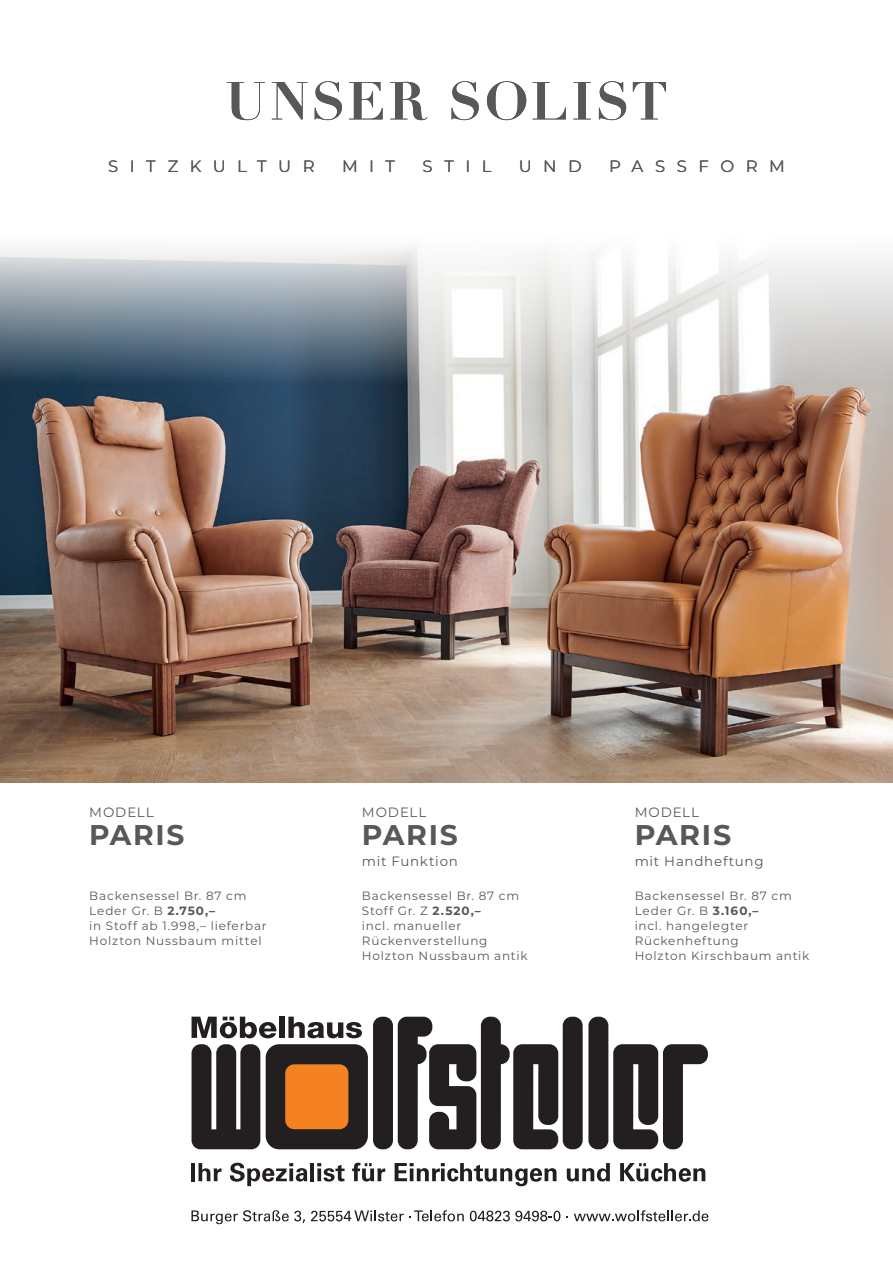
<style>
.page{position:relative;width:893px;height:1263px;background:#fff}
.page>*{position:absolute;margin:0;border:0;box-sizing:border-box;transform-origin:0 0}
.t1{font:700 52.5px "Didot";letter-spacing:.045em;color:#57585a}
.t2{font:700 28.5px "Montserrat";letter-spacing:.06em;color:#57585a}
.t3{font:16.5px "Montserrat";letter-spacing:.695em;color:#57585a}
.t4{font:13.5px "Montserrat";letter-spacing:.06em;color:#57585a}
.t5{font:12px/15px "Montserrat";letter-spacing:.065em;color:#57585a}
.s1{font-weight:700}
</style>
<div class="page">
<img style="left:0;top:383px;width:893px;height:400px">
<svg style="left:0;top:246px;width:893px;height:137px"></svg>
<svg style="left:192px;top:1017px;width:85px;height:21px"></svg>
<div style="left:279px;top:1017px;width:6px;height:21px;background:#231f20"></div>
<svg style="left:288px;top:1017px;width:74px;height:21px"></svg>
<div style="left:266px;top:1044px;width:102px;height:105px;background:#231f20;border-radius:13px"></div>
<div style="left:285px;top:1064px;width:63px;height:65px;background:#f58220;border-radius:9px"></div>
<div style="left:373px;top:1017px;width:20px;height:132px;background:#231f20;border-radius:9px"></div>
<div style="left:563px;top:1017px;width:20px;height:132px;background:#231f20;border-radius:9px"></div>
<div style="left:588px;top:1017px;width:20px;height:132px;background:#231f20;border-radius:9px"></div>
<svg style="left:192px;top:1044px;width:68px;height:105px;background:#3e3b3c"></svg>
<svg style="left:613px;top:1044px;width:95px;height:105px"></svg>
<svg style="left:398px;top:1017px;width:160px;height:132px"></svg>
<hr style="left:191px;top:1163px;width:4px;height:18px;background:#231f20">
<svg style="left:199px;top:1163px;width:23px;height:18px"></svg>
<svg style="left:230px;top:1163px;width:77px;height:23px"></svg>
<hr style="left:310px;top:1163px;width:4px;height:18px;background:#231f20">
<svg style="left:317px;top:1163px;width:28px;height:18px"></svg>
<svg style="left:352px;top:1163px;width:33px;height:18px"></svg>
<svg style="left:395px;top:1163px;width:161px;height:23px"></svg>
<svg style="left:567px;top:1163px;width:43px;height:18px"></svg>
<svg style="left:620px;top:1163px;width:85px;height:19px"></svg>
<svg style="left:191px;top:1210px;width:114px;height:14px"></svg>
<svg style="left:311px;top:1210px;width:153px;height:11px"></svg>
<svg style="left:470px;top:1211px;width:90px;height:10px"></svg>
<svg style="left:574px;top:1210px;width:134px;height:11px"></svg>
<h1 class="t1" style="left:225px;top:68px;width:444px">UNSER SOLIST</h1>
<h3 class="t3" style="left:108px;top:155px;width:208px">SITZKULTUR</h3>
<h3 class="t3" style="left:342px;top:155px;width:55px">MIT</h3>
<h3 class="t3" style="left:422px;top:155px;width:70px">STIL</h3>
<h3 class="t3" style="left:519px;top:155px;width:64px">UND</h3>
<h3 class="t3" style="left:609px;top:155px;width:177px">PASSFORM</h3>
<p class="t4" style="left:89px;top:803px;width:66px">MODELL</p>
<h2 class="t2" style="left:89px;top:815px;width:97px">PARIS</h2>
<p class="t5" style="left:89px;top:888px;width:179px">Backensessel Br. 87 cm<br>Leder Gr. B <span class="s1">2.750,–<br></span>in Stoff ab 1.998,– lieferbar<br>Holzton Nussbaum mittel</p>
<p class="t4" style="left:362px;top:803px;width:66px">MODELL</p>
<h2 class="t2" style="left:362px;top:815px;width:97px">PARIS</h2>
<p class="t4" style="left:362px;top:852px;width:97px">mit Funktion</p>
<p class="t5" style="left:362px;top:888px;width:167px">Backensessel Br. 87 cm<br>Stoff Gr. Z <span class="s1">2.520,–<br></span>incl. manueller<br>Rückenverstellung<br>Holzton Nussbaum antik</p>
<p class="t4" style="left:635px;top:803px;width:66px">MODELL</p>
<h2 class="t2" style="left:635px;top:815px;width:98px">PARIS</h2>
<p class="t4" style="left:635px;top:852px;width:131px">mit Handheftung</p>
<p class="t5" style="left:635px;top:888px;width:176px">Backensessel Br. 87 cm<br>Leder Gr. B <span class="s1">3.160,–<br></span>incl. hangelegter<br>Rückenheftung<br>Holzton Kirschbaum antik</p>
</div>
